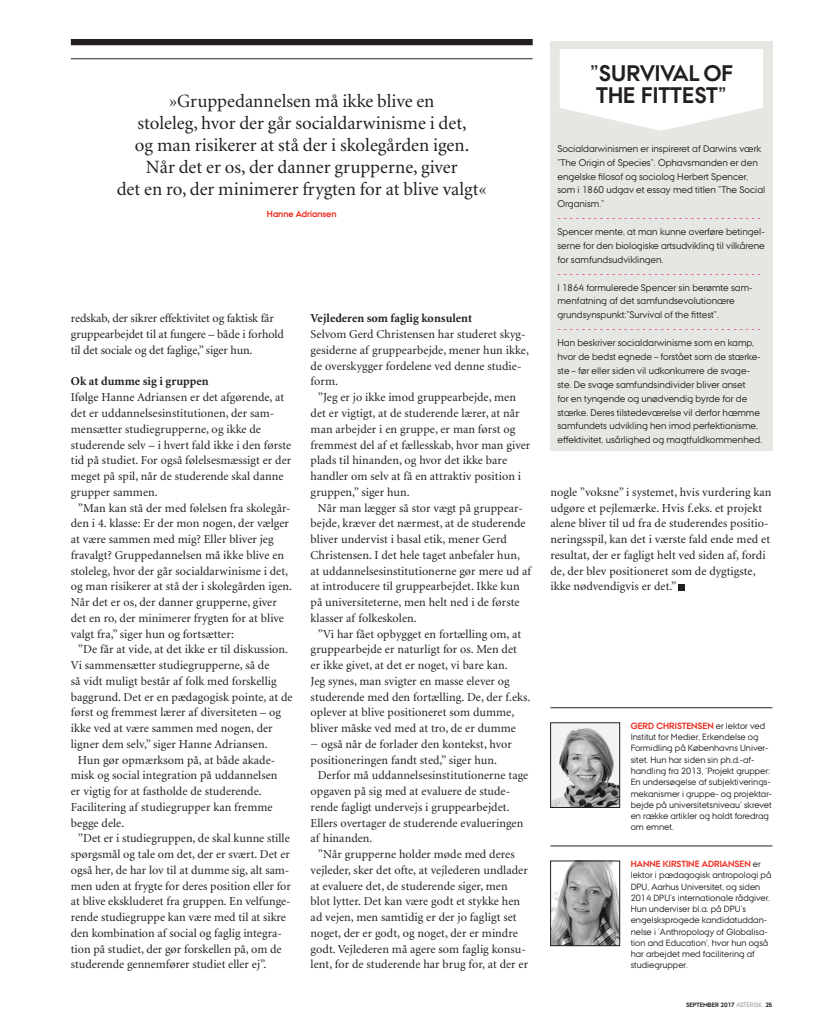
<style>
.page{position:relative;width:815px;height:1028px;background:#fff}
.page>*{position:absolute;margin:0;border:0;box-sizing:border-box;transform-origin:0 0}
.A_Box{font:700 22.5px "AU Passata";letter-spacing:.005em;color:#231f20}
.A_Citat{font:18.75px "Minion";color:#231f20}
.A_Br_indryk{font:12.12px/15.8px "Minion";letter-spacing:.005em;color:#231f20}
.Box_2{font:9.62px/13.9px "AU Passata";color:#231f20}
.Box_2-2{font:9.62px "AU Passata";color:#ed228f}
.A_Box-2{font:9px/11.2px "AU Passata";color:#231f20}
.A_Citat-2{font:700 9px "AU Passata";color:#ee2e22}
.t1{font:700 6.25px "AU Passata";color:#231f20}
.s1{font-weight:700}
.s2{font-weight:700;color:#ee2e22}
.s3{font-weight:300}
</style>
<div class="page">
<svg style="left:679px;top:584px;width:6px;height:6px"></svg>
<hr style="left:550px;top:707px;width:222px;height:1px;background:#231f20">
<img style="left:553px;top:724px;width:65px;height:81px">
<div style="left:551px;top:722px;width:69px;height:85px;border:1px solid #231f20"></div>
<hr style="left:550px;top:845px;width:222px;height:1px;background:#231f20">
<img style="left:553px;top:863px;width:65px;height:80px">
<div style="left:551px;top:861px;width:69px;height:84px;border:1px solid #231f20"></div>
<div style="left:71px;top:39px;width:462px;height:6px;background:#231f20"></div>
<hr style="left:71px;top:59px;width:462px;height:1px;background:#231f20">
<div style="left:550px;top:41px;width:222px;height:409px;background:#e5e7e2"></div>
<svg style="left:560px;top:49px;width:203px;height:82px"></svg>
<p class="A_Citat" style="left:169px;top:92px;width:267px">»Gruppedannelsen må ikke blive en</p>
<p class="A_Citat" style="left:137px;top:114px;width:331px">stoleleg, hvor der går socialdarwinisme i det,</p>
<p class="A_Citat" style="left:135px;top:135px;width:336px">og man risikerer at stå der i skolegården igen.</p>
<p class="A_Citat" style="left:146px;top:157px;width:313px">Når det er os, der danner grupperne, giver</p>
<p class="A_Citat" style="left:117px;top:179px;width:372px">det en ro, der minimerer frygten for at blive valgt«</p>
<p class="A_Citat-2" style="left:267px;top:209px;width:71px">Hanne Adriansen</p>
<p class="A_Br_indryk" style="left:71px;top:311px;width:215px">redskab, der sikrer effektivitet og faktisk får gruppearbejdet til at fungere – både i forhold til det sociale og det faglige,” siger hun.</p>
<p class="A_Br_indryk" style="left:71px;top:374px;width:222px"><span class="s1">Ok at dumme sig i gruppen<br></span>Ifølge Hanne Adriansen er det afgørende, at det er uddannelsesinstitutionen, der sam&shy;mensætter studiegrupperne, og ikke de studerende selv – i hvert fald ikke i den første tid på studiet. For også følelsesmæssigt er der meget på spil, når de studerende skal danne grupper sammen.</p>
<p class="A_Br_indryk" style="left:71px;top:500px;width:223px;text-indent:7px">”Man kan stå der med følelsen fra skolegår&shy;den i 4. klasse: Er der mon nogen, der vælger at være sammen med mig? Eller bliver jeg fravalgt? Gruppedannelsen må ikke blive en stoleleg, hvor der går socialdarwinisme i det, og man risikerer at stå der i skolegården igen.<br>Når det er os, der danner grupperne, giver det en ro, der minimerer frygten for at blive valgt fra,” siger hun og fortsætter:</p>
<p class="A_Br_indryk" style="left:71px;top:642px;width:223px;text-indent:7px">”De får at vide, at det ikke er til diskussion.<br>Vi sammensætter studiegrupperne, så de<br>så vidt muligt består af folk med forskellig baggrund. Det er en pædagogisk pointe, at de først og fremmest lærer af diversiteten – og ikke ved at være sammen med nogen, der ligner dem selv,” siger Hanne Adriansen.</p>
<p class="A_Br_indryk" style="left:71px;top:752px;width:208px;text-indent:7px">Hun gør opmærksom på, at både akade&shy;misk og social integration på uddannelsen er vigtig for at fastholde de studerende.<br>Facilitering af studiegrupper kan fremme begge dele.</p>
<p class="A_Br_indryk" style="left:71px;top:831px;width:222px;text-indent:7px">”Det er i studiegruppen, de skal kunne stille spørgsmål og tale om det, der er svært. Det er også her, de har lov til at dumme sig, alt sam&shy;men uden at frygte for deres position eller for at blive ekskluderet fra gruppen. En velfunge&shy;rende studiegruppe kan være med til at sikre den kombination af social og faglig integra&shy;tion på studiet, der gør forskellen på, om de studerende gennemfører studiet eller ej”.</p>
<p class="A_Br_indryk" style="left:311px;top:311px;width:220px"><span class="s1">Vejlederen som faglig konsulent<br></span>Selvom Gerd Christensen har studeret skyg&shy;gesiderne af gruppearbejde, mener hun ikke, de overskygger fordelene ved denne studie&shy;form.</p>
<p class="A_Br_indryk" style="left:311px;top:390px;width:221px;text-indent:7px">”Jeg er jo ikke imod gruppearbejde, men det er vigtigt, at de studerende lærer, at når man arbejder i en gruppe, er man først og fremmest del af et fællesskab, hvor man giver plads til hinanden, og hvor det ikke bare handler om selv at få en attraktiv position i gruppen,” siger hun.</p>
<p class="A_Br_indryk" style="left:311px;top:500px;width:222px;text-indent:7px">Når man lægger så stor vægt på gruppear&shy;bejde, kræver det nærmest, at de studerende bliver undervist i basal etik, mener Gerd Christensen. I det hele taget anbefaler hun, at uddannelsesinstitutionerne gør mere ud af at introducere til gruppearbejdet. Ikke kun på universiteterne, men helt ned i de første klasser af folkeskolen.</p>
<p class="A_Br_indryk" style="left:311px;top:626px;width:221px;text-indent:7px">”Vi har fået opbygget en fortælling om, at gruppearbejde er naturligt for os. Men det<br>er ikke givet, at det er noget, vi bare kan.<br>Jeg synes, man svigter en masse elever og studerende med den fortælling. De, der f.eks. oplever at blive positioneret som dumme, bliver måske ved med at tro, de er dumme<br>− også når de forlader den kontekst, hvor positioneringen fandt sted,” siger hun.</p>
<p class="A_Br_indryk" style="left:311px;top:768px;width:219px;text-indent:7px">Derfor må uddannelsesinstitutionerne tage opgaven på sig med at evaluere de stude&shy;rende fagligt undervejs i gruppearbejdet.<br>Ellers overtager de studerende evalueringen af hinanden.</p>
<p class="A_Br_indryk" style="left:311px;top:847px;width:219px;text-indent:7px">”Når grupperne holder møde med deres vejleder, sker det ofte, at vejlederen undlader at evaluere det, de studerende siger, men blot lytter. Det kan være godt et stykke hen ad vejen, men samtidig er der jo fagligt set noget, der er godt, og noget, der er mindre godt. Vejlederen må agere som faglig konsu&shy;lent, for de studerende har brug for, at der er</p>
<p class="A_Box" style="left:590px;top:60px;width:144px">”SURVIVAL OF</p>
<p class="A_Box" style="left:596px;top:82px;width:132px">THE FITTEST"</p>
<p class="Box_2" style="left:557px;top:141px;width:209px">Socialdarwinismen er inspireret af Darwins værk "The Origin of Species”. Ophavsmanden er den engelske filosof og sociolog Herbert Spencer, som i 1860 udgav et essay med titlen "The Social Organism."</p>
<p class="Box_2-2" style="left:557px;top:212px;width:205px">- - - - - - - - - - - - - - - - - - - - - - - - - - - - - - - - - -</p>
<p class="Box_2" style="left:557px;top:225px;width:209px;text-align:justify">Spencer mente, at man kunne overføre betingel&shy;serne for den biologiske artsudvikling til vilkårene for samfundsudviklingen.</p>
<p class="Box_2-2" style="left:557px;top:268px;width:205px">- - - - - - - - - - - - - - - - - - - - - - - - - - - - - - - - - -</p>
<p class="Box_2" style="left:557px;top:280px;width:197px">I 1864 formulerede Spencer sin berømte sam&shy;menfatning af det samfundsevolutionære grundsynspunkt:"Survival of the fittest".</p>
<p class="Box_2-2" style="left:557px;top:323px;width:205px">- - - - - - - - - - - - - - - - - - - - - - - - - - - - - - - - - -</p>
<p class="Box_2" style="left:557px;top:336px;width:206px">Han beskriver socialdarwinisme som en kamp, hvor de bedst egnede – forstået som de stærke&shy;ste – før eller siden vil udkonkurrere de svage&shy;ste. De svage samfundsindivider bliver anset<br>for en tyngende og unødvendig byrde for de stærke. Deres tilstedeværelse vil derfor hæmme samfundets udvikling hen imod perfektionisme, effektivitet, usårlighed og magtfuldkommenhed.</p>
<p class="A_Br_indryk" style="left:550px;top:484px;width:223px">nogle ”voksne” i systemet, hvis vurdering kan udgøre et pejlemærke. Hvis f.eks. et projekt alene bliver til ud fra de studerendes positio&shy;neringsspil, kan det i værste fald ende med et resultat, der er fagligt helt ved siden af, fordi de, der blev positioneret som de dygtigste, ikke nødvendigvis er det.”</p>
<p class="A_Box-2" style="left:631px;top:720px;width:143px"><span class="s2">GERD CHRISTENSEN</span> er lektor ved<br>Institut for Medier, Erkendelse og<br>Formidling på Københavns Univer&shy;sitet. Hun har siden sin ph.d.-af&shy;handling fra 2013, ’Projekt grupper:<br>En undersøgelse af subjektiverings&shy;mekanismer i gruppe- og projektar&shy;bejde på universitetsniveau’ skrevet en række artikler og holdt foredrag om emnet.</p>
<p class="A_Box-2" style="left:631px;top:858px;width:142px"><span class="s2">HANNE KIRSTINE ADRIANSEN</span> er lektor i pædagogisk antropologi på<br>DPU, Aarhus Universitet, og siden<br>2014 DPU’s internationale rådgiver.<br>Hun underviser bl.a. på DPU’s engelsksprogede kandidatuddan&shy;nelse i ’Anthropology of Globalisa&shy;tion and Education’, hvor hun også har arbejdet med facilitering af studiegrupper.</p>
<p class="t1" style="left:686px;top:1001px;width:88px">SEPTEMBER 2017 <span class="s3">ASTERISK</span> 25</p>
</div>
